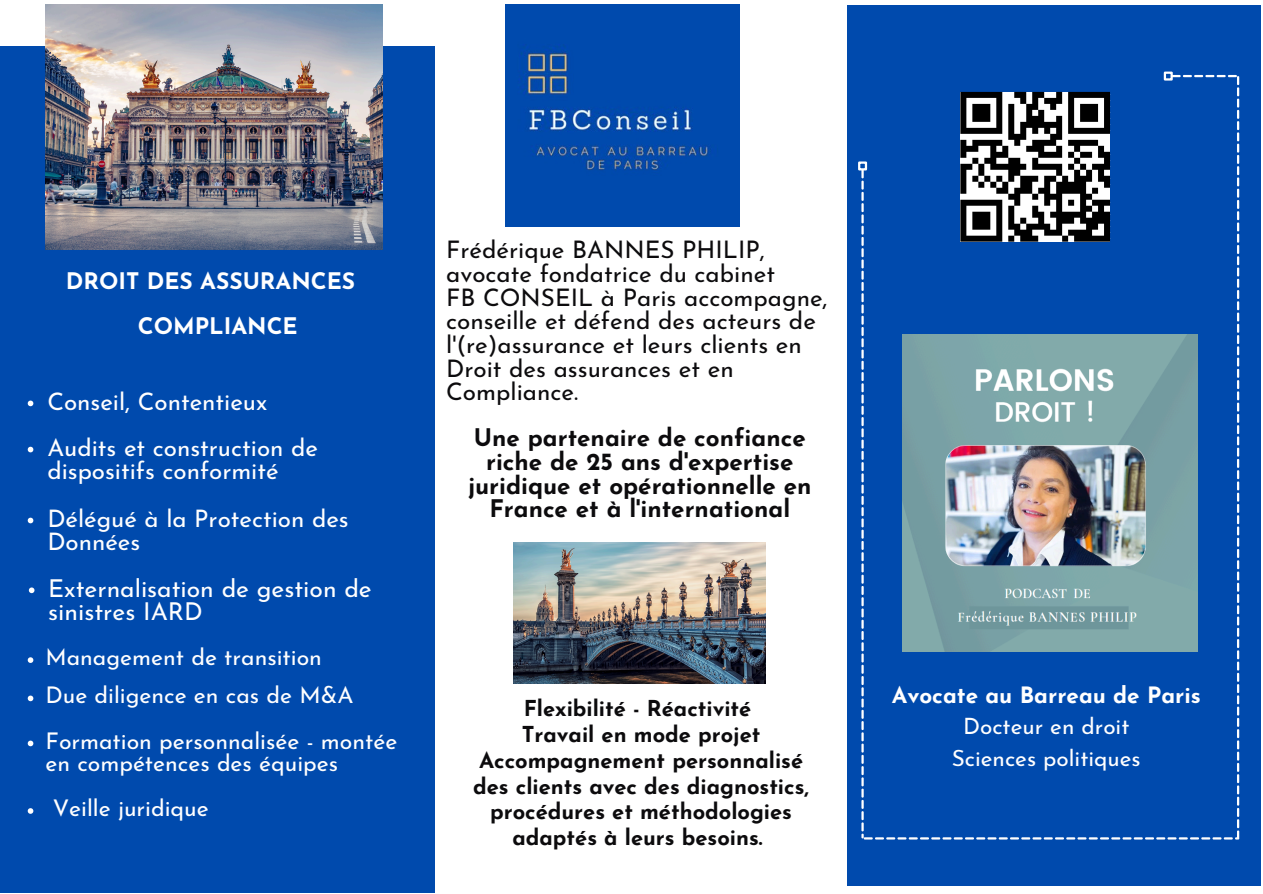
<style>
.page{position:relative;width:1263px;height:894px;background:#fff}
.page>*{position:absolute;margin:0;border:0;box-sizing:border-box;transform-origin:0 0}
.t1{font:24.6px/23.7px "Josefin Sans";color:#fff}
.t2{font:24.15px/23.7px "Josefin Sans";color:#0c0b0d}
.t3{font:700 24.15px/23.7px "Josefin Sans";color:#0c0b0d;text-align:center}
.t4{font:24.15px/23.7px "Josefin Sans";color:#fff}
.t5{font:22.95px/22.5px "Josefin Sans";color:#fff}
.t6{font:700 22.8px "Josefin Sans";color:#fff}
.t7{font:22.5px/31.5px "Josefin Sans";color:#fff;text-align:center}
.t8{font:700 21.9px/25.8px "Josefin Sans";color:#0c0b0d;text-align:center}
.s1{font-weight:700}
</style>
<div class="page">
<div style="left:847px;top:5px;width:414px;height:880px;background:#004aad"></div>
<div style="left:858px;top:161px;width:9px;height:9px;border:2px solid #fff"></div>
<div style="left:1164px;top:72px;width:9px;height:9px;border:2px solid #fff"></div>
<img style="left:514px;top:542px;width:252px;height:141px">
<div style="left:0;top:46px;width:435px;height:846px;background:#004aad"></div>
<img style="left:46px;top:5px;width:336px;height:244px">
<svg style="left:861px;top:75px;width:378px;height:764px"></svg>
<div style="left:1074px;top:235px;width:36px;height:6px;background:#000"></div>
<img style="left:505px;top:5px;width:234px;height:222px">
<img style="left:902px;top:335px;width:296px;height:316px">
<svg style="left:28px;top:400px;width:5px;height:6px"></svg>
<svg style="left:28px;top:446px;width:5px;height:6px"></svg>
<svg style="left:28px;top:517px;width:5px;height:6px"></svg>
<svg style="left:29px;top:587px;width:5px;height:6px"></svg>
<svg style="left:28px;top:657px;width:5px;height:5px"></svg>
<svg style="left:28px;top:695px;width:5px;height:6px"></svg>
<svg style="left:28px;top:740px;width:5px;height:6px"></svg>
<svg style="left:28px;top:808px;width:5px;height:5px"></svg>
<p class="t6" style="left:66px;top:272px;width:291px">DROIT DES ASSURANCES</p>
<p class="t6" style="left:138px;top:317px;width:161px">COMPLIANCE</p>
<p class="t4" style="left:47px;top:391px;width:222px">Conseil, Contentieux</p>
<p class="t4" style="left:47px;top:437px;width:272px">Audits et construction de dispositifs conformité</p>
<h3 class="t4" style="left:47px;top:508px;width:303px">Délégué à la Protection des<br>Données</h3>
<h2 class="t1" style="left:48px;top:578px;width:325px">Externalisation de gestion de sinistres IARD</h2>
<p class="t5" style="left:45px;top:648px;width:278px">Management de transition</p>
<p class="t5" style="left:45px;top:686px;width:310px">Due diligence en cas de M&amp;A</p>
<p class="t5" style="left:45px;top:731px;width:353px">Formation personnalisée - montée en compétences des équipes</p>
<p class="t5" style="left:53px;top:798px;width:158px">Veille juridique</p>
<p class="t2" style="left:446px;top:240px;width:383px">Frédérique BANNES PHILIP, avocate fondatrice du cabinet<br>FB CONSEIL à Paris accompagne, conseille et défend des acteurs de l'(re)assurance et leurs clients en<br>Droit des assurances et en<br>Compliance.</p>
<p class="t3" style="left:468px;top:428px;width:345px">Une partenaire de confiance riche de 25 ans d'expertise juridique et opérationnelle en<br>France et à l'international</p>
<p class="t8" style="left:524px;top:697px;width:229px">Flexibilité - Réactivité</p>
<p class="t8" style="left:473px;top:723px;width:337px">Travail en mode projet<br>Accompagnement personnalisé des clients avec des diagnostics, procédures et méthodologies adaptés à leurs besoins.</p>
<p class="t7" style="left:892px;top:681px;width:311px"><span class="s1">Avocate au Barreau de Paris<br></span>Docteur en droit<br>Sciences politiques</p>
</div>
